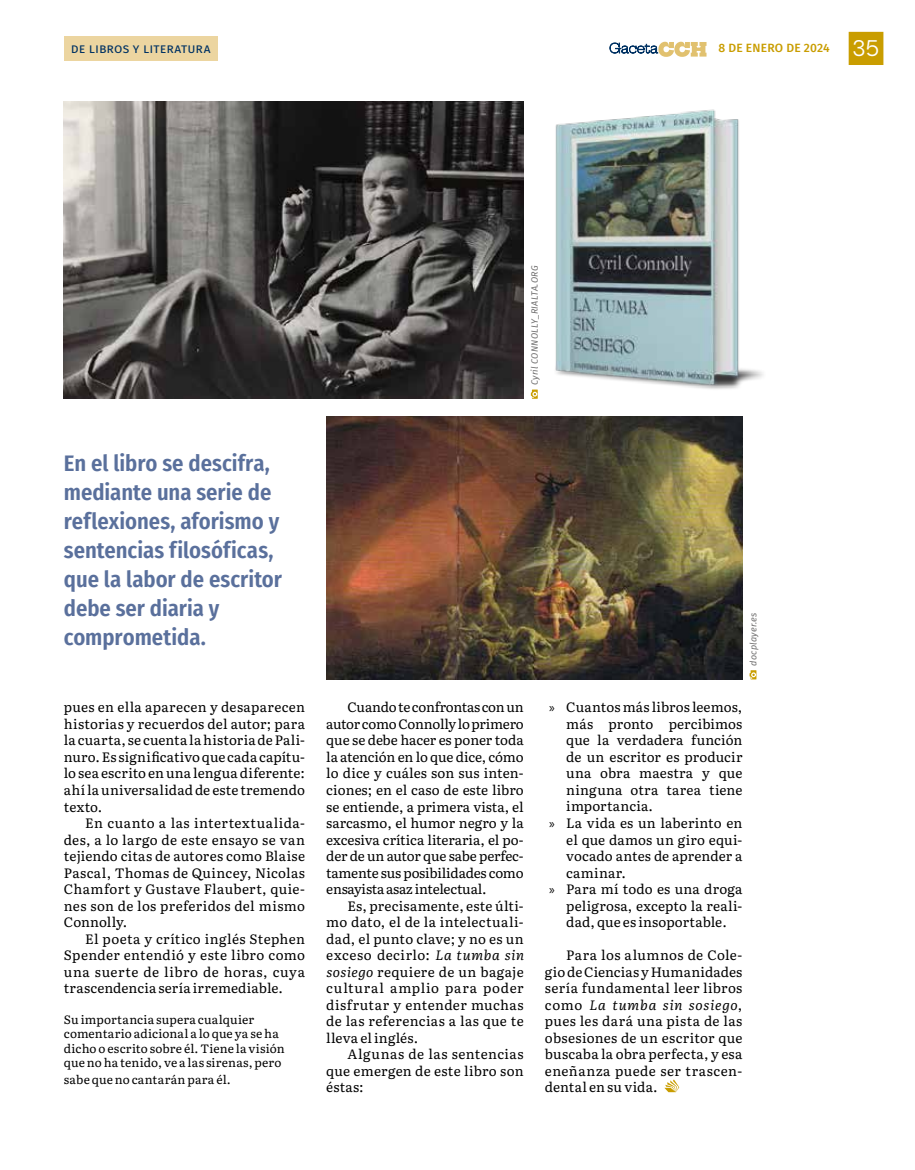
<style>
.page{position:relative;width:915px;height:1170px;background:#fff}
.page>*{position:absolute;margin:0;border:0;box-sizing:border-box;transform-origin:0 0}
.t1{font:600 22.5px/28.8px "Fira Sans Condensed";color:#5a709c}
.t2{font:13.5px/16.5px "Literata 18 pt";letter-spacing:.015em;color:#000;text-align:justify}
.t3{font:13.5px "Fira Sans";letter-spacing:.01em;color:#003263}
.t4{font:12px/14.4px "Literata 18 pt";letter-spacing:.015em;color:#000}
.t5{font:500 12px "Fira Sans";letter-spacing:.015em;color:#c99d00}
.t6{font:italic 9px "Fira Sans";letter-spacing:.03em;color:#706f6f}
.s1{font-family:"Hepta Slab";font-weight:400;font-size:21px;color:#fff}
.s2{font-style:italic}
.s3{font-family:"Myriad Pro"}
</style>
<div class="page">
<img style="left:555px;top:109px;width:208px;height:280px">
<img style="left:64px;top:102px;width:459px;height:297px">
<img style="left:326px;top:416px;width:416px;height:263px">
<svg style="left:749px;top:670px;width:7px;height:9px"></svg>
<svg style="left:530px;top:389px;width:7px;height:10px"></svg>
<svg style="left:664px;top:1079px;width:15px;height:13px"></svg>
<svg style="left:609px;top:41px;width:97px;height:16px"></svg>
<div style="left:848px;top:32px;width:35px;height:33px;background:#c99d00"></div>
<div style="left:64px;top:36px;width:153px;height:24px;background:#ecd5a0"></div>
<p class="t3" style="left:71px;top:38px;width:141px">de libros y literatura</p>
<p class="t5" style="left:718px;top:39px;width:162px">8 DE ENERO DE 2024 <span class="s1">35</span></p>
<p class="t6" style="left:527px;top:385px;width:121px;rotate:-90deg">Cyril CONNOLLY_RIALTA.ORG</p>
<h1 class="t1" style="left:64px;top:447px;width:220px">En el libro se descifra, mediante una serie de reflexiones, aforismo y sentencias filosóficas, que la labor de escritor debe ser diaria y comprometida.</h1>
<p class="t2" style="left:64px;top:698px;width:242px">pues en ella aparecen y desaparecen historias y recuerdos del autor; para la cuarta, se cuenta la historia de Pali&shy;nuro. Es significativo que cada capítu&shy;lo sea escrito en una lengua diferente: ahí la universalidad de este tremendo texto.</p>
<p class="t2" style="left:64px;top:813px;width:242px;text-indent:21px">En cuanto a las intertextualida&shy;des, a lo largo de este ensayo se van tejiendo citas de autores como Blaise Pascal, Thomas de Quincey, Nicolas Chamfort y Gustave Flaubert, quie&shy;nes son de los preferidos del mismo Connolly.</p>
<p class="t2" style="left:64px;top:929px;width:242px;text-indent:21px">El poeta y crítico inglés Stephen Spender entendió y este libro como una suerte de libro de horas, cuya trascendencia sería irremediable.</p>
<p class="t4" style="left:64px;top:1011px;width:222px">Su importancia supera cualquier comentario adicional a lo que ya se ha dicho o escrito sobre él. Tiene la visión que no ha tenido, ve a las sirenas, pero</p>
<p class="t4" style="left:64px;top:1071px;width:168px">sabe que no cantarán para él.</p>
<p class="t2" style="left:326px;top:698px;width:199px;text-indent:21px">Cuando te confrontas con un autor como Connolly lo primero que se debe hacer es poner toda la atención en lo que dice, cómo lo dice y cuáles son sus inten&shy;ciones; en el caso de este libro se entiende, a primera vista, el sarcasmo, el humor negro y la excesiva crítica literaria, el po&shy;der de un autor que sabe perfec&shy;tamente sus posibilidades como ensayista asaz intelectual.</p>
<p class="t2" style="left:326px;top:896px;width:200px;text-align:left;text-indent:21px">Es, precisamente, este últi&shy;mo dato, el de la intelectuali&shy;dad, el punto clave; y no es un exceso decirlo: <span class="s2">La tumba sin sosiego</span> requiere de un bagaje cultural amplio para poder disfrutar y entender muchas de las referencias a las que te lleva el inglés.</p>
<p class="t2" style="left:326px;top:1044px;width:199px;text-indent:21px">Algunas de las sentencias que emergen de este libro son éstas:</p>
<p class="t6" style="left:746px;top:665px;width:55px;rotate:-90deg">docplayer.es</p>
<p class="t2" style="left:549px;top:698px;width:194px"><span class="s3">»</span> Cuantos más libros leemos,</p>
<p class="t2" style="left:566px;top:714px;width:177px">más pronto percibimos</p>
<p class="t2" style="left:566px;top:731px;width:177px">que la verdadera función</p>
<p class="t2" style="left:566px;top:747px;width:177px">de un escritor es producir</p>
<p class="t2" style="left:566px;top:764px;width:177px">una obra maestra y que</p>
<p class="t2" style="left:566px;top:780px;width:177px">ninguna otra tarea tiene</p>
<p class="t2" style="left:566px;top:797px;width:88px">importancia.</p>
<p class="t2" style="left:549px;top:813px;width:194px"><span class="s3">»</span> La vida es un laberinto en</p>
<p class="t2" style="left:566px;top:830px;width:177px">el que damos un giro equi-</p>
<p class="t2" style="left:566px;top:846px;width:178px">vocado antes de aprender a</p>
<p class="t2" style="left:566px;top:863px;width:61px">caminar.</p>
<p class="t2" style="left:549px;top:879px;width:194px"><span class="s3">»</span> Para mí todo es una droga</p>
<p class="t2" style="left:566px;top:896px;width:177px">peligrosa, excepto la reali-</p>
<p class="t2" style="left:566px;top:912px;width:162px">dad, que es insoportable.</p>
<p class="t2" style="left:544px;top:945px;width:199px;text-indent:21px">Para los alumnos de Cole&shy;gio de Ciencias y Humanidades sería fundamental leer libros como <span class="s2">La tumba sin sosiego</span>, pues les dará una pista de las obsesiones de un escritor que buscaba la obra perfecta, y esa eneñanza puede ser trascen&shy;dental en su vida.</p>
</div>
